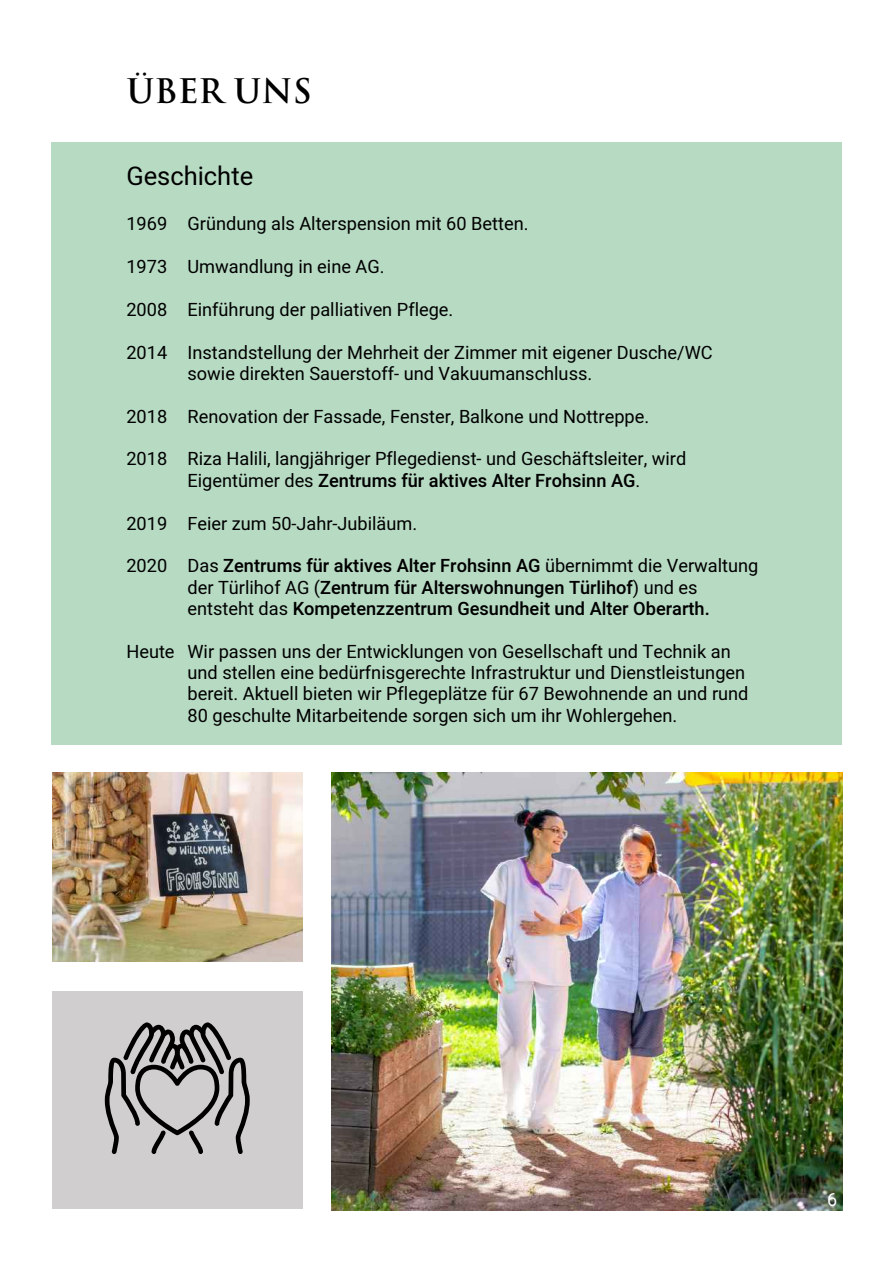
<style>
.page{position:relative;width:893px;height:1264px;background:#fff}
.page>*{position:absolute;margin:0;border:0;box-sizing:border-box;transform-origin:0 0}
.t1{font:700 33px "Trajan Pro";color:#000}
.t2{font:25.5px "Heebo";color:#000}
.t3{font:18.15px/21.3px "Heebo";color:#000}
.t4{font:500 18.15px/21.3px "Heebo";color:#000}
.t5{font:18px "Heebo";color:#fff}
.s1{font-weight:500}
.s2{font-weight:400}
</style>
<div class="page">
<div style="left:51px;top:142px;width:790px;height:602px;background:#b7dac3"></div>
<img style="left:331px;top:772px;width:511px;height:438px">
<div style="left:53px;top:991px;width:249px;height:218px;background:#d0cecf"></div>
<svg style="left:105px;top:1022px;width:145px;height:131px"></svg>
<img style="left:53px;top:772px;width:249px;height:189px">
<h1 class="t1" style="left:126px;top:78px;width:187px">ÜBER UNS</h1>
<h2 class="t2" style="left:126px;top:159px;width:128px">Geschichte</h2>
<p class="t3" style="left:126px;top:214px;width:42px">1969</p>
<p class="t3" style="left:126px;top:257px;width:42px">1973</p>
<p class="t3" style="left:126px;top:299px;width:42px">2008</p>
<p class="t3" style="left:126px;top:342px;width:42px">2014</p>
<p class="t3" style="left:126px;top:406px;width:42px">2018</p>
<p class="t3" style="left:126px;top:449px;width:42px">2018</p>
<p class="t3" style="left:126px;top:513px;width:42px">2019</p>
<p class="t3" style="left:126px;top:556px;width:42px">2020</p>
<p class="t3" style="left:126px;top:641px;width:50px">Heute</p>
<p class="t3" style="left:187px;top:214px;width:342px">Gründung als Alterspension mit 60 Betten.</p>
<p class="t3" style="left:187px;top:257px;width:199px">Umwandlung in eine AG.</p>
<p class="t3" style="left:187px;top:299px;width:267px">Einführung der palliativen Pflege.</p>
<p class="t3" style="left:187px;top:342px;width:526px">Instandstellung der Mehrheit der Zimmer mit eigener Dusche/WC sowie direkten Sauerstoff- und Vakuumanschluss.</p>
<p class="t3" style="left:187px;top:406px;width:463px">Renovation der Fassade, Fenster, Balkone und Nottreppe.</p>
<p class="t3" style="left:187px;top:449px;width:500px">Riza Halili, langjähriger Pflegedienst- und Geschäftsleiter, wird<br>Eigentümer des <span class="s1">Zentrums für aktives Alter Frohsinn AG</span>.</p>
<p class="t3" style="left:187px;top:513px;width:231px">Feier zum 50-Jahr-Jubiläum.</p>
<p class="t4" style="left:187px;top:556px;width:572px"><span class="s2">Das</span> Zentrums für aktives Alter Frohsinn AG <span class="s2">übernimmt die Verwaltung der Türlihof AG (</span>Zentrum für Alterswohnungen Türlihof<span class="s2">) und es entsteht das</span> Kompetenzzentrum Gesundheit und Alter Oberarth.</p>
<p class="t3" style="left:187px;top:641px;width:562px">Wir passen uns der Entwicklungen von Gesellschaft und Technik an und stellen eine bedürfnisgerechte Infrastruktur und Dienstleistungen bereit. Aktuell bieten wir Pflegeplätze für 67 Bewohnende an und rund 80 geschulte Mitarbeitende sorgen sich um ihr Wohlergehen.</p>
<p class="t5" style="left:827px;top:1187px;width:12px">6</p>
</div>
